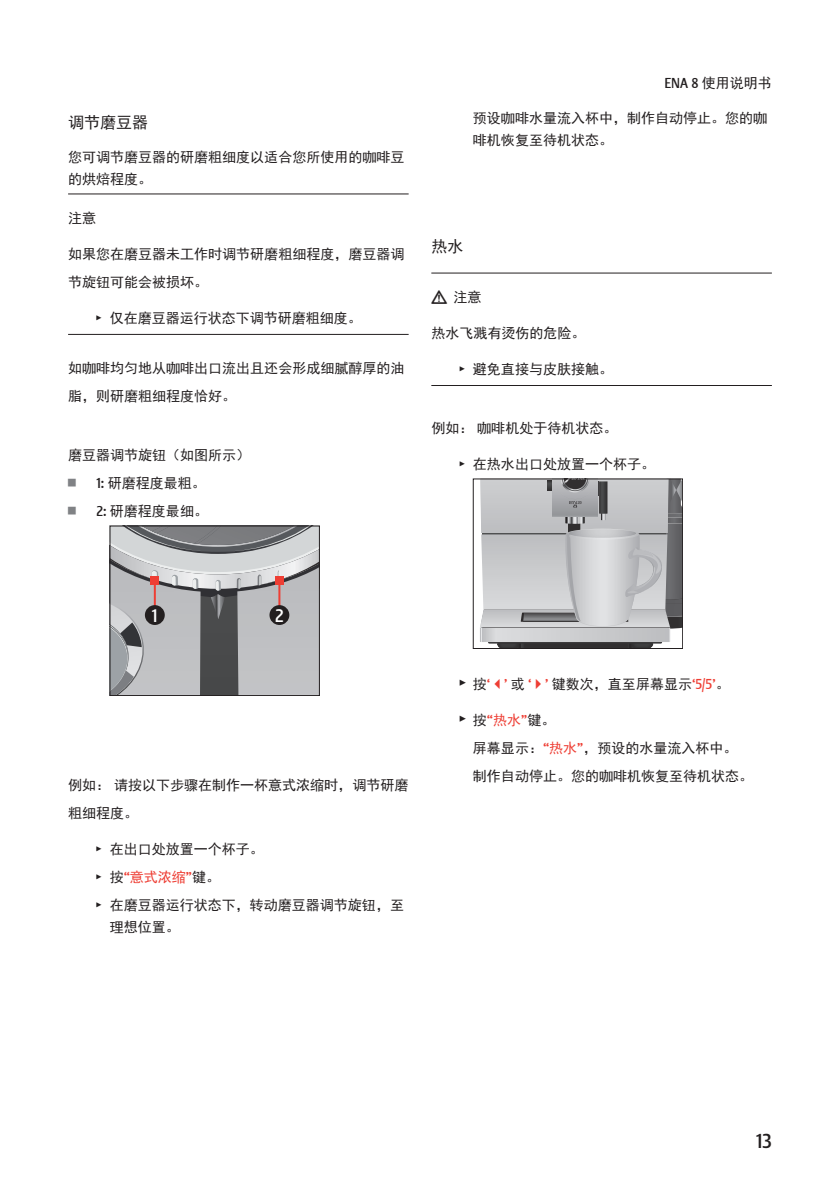
<style>
.page{position:relative;width:840px;height:1191px;background:#fff}
.page>*{position:absolute;margin:0;border:0;box-sizing:border-box;transform-origin:0 0}
.t1{font:20px "Stalemate Pro 2 J Medium";color:#231f20}
.t2{font:18px "Stalemate Pro 2 J Medium";color:#fff}
.Unterkapitel_Uebersc{font:16px "Sim Hei";color:#231f20}
.Para{font:14px/28px "Sim Hei";color:#231f20}
.Aufforderung{font:14px/22px "Sim Hei";color:#231f20}
.Resultat_Letztes{font:14px/22px "Sim Hei";color:#231f20}
.Massnahme_Letzte{font:14px "Sim Hei";color:#231f20}
.Beispiel{font:14px/28px "Sim Hei";color:#231f20}
.Resultat{font:14px "Sim Hei";color:#231f20}
.Para_Abstand{font:14px "Sim Hei";color:#231f20}
.Voraussetzung{font:14px "Sim Hei";color:#231f20}
.Aufforderung-2{font:14px "Sim Hei";color:#ee3e34}
.Achtung{font:14px "Sim Hei";color:#231f20}
.s1{font-family:"Jura Pict 2006"}
.s2{font-family:"Jura Pict 2006";font-size:28px;color:#808285}
.s3{font-family:"Stalemate LF"}
.s4{font-family:"Jura Pict 2006";color:#231f20}
.s5{color:#231f20}
.s6{font-family:"Jura Pict 2006";font-size:17px}
.s7{font-family:"Stalemate LF";color:#ee3e34}
.s8{color:#ee3e34}
</style>
<div class="page">
<hr style="left:68px;top:193px;width:340px;height:1px;background:#231f20">
<hr style="left:68px;top:334px;width:340px;height:1px;background:#231f20">
<svg style="left:112px;top:528px;width:205px;height:166px;background:#a9aaad"></svg>
<div style="left:110px;top:526px;width:209px;height:170px;border:1px solid #231f20"></div>
<hr style="left:278px;top:581px;width:2px;height:35px;background:#ee3e34">
<div style="left:275px;top:577px;width:8px;height:8px;background:#ee3e34"></div>
<div style="left:269px;top:605px;width:20px;height:20px;background:#231f20;border-radius:50%"></div>
<hr style="left:154px;top:581px;width:2px;height:35px;background:#ee3e34">
<div style="left:151px;top:577px;width:8px;height:8px;background:#ee3e34"></div>
<div style="left:145px;top:605px;width:20px;height:20px;background:#231f20;border-radius:50%"></div>
<hr style="left:431px;top:272px;width:340px;height:1px;background:#231f20">
<hr style="left:431px;top:385px;width:340px;height:1px;background:#231f20">
<svg style="left:480px;top:480px;width:200px;height:167px;background:#bdbec0"></svg>
<div style="left:472px;top:478px;width:210px;height:171px;border:1px solid #231f20"></div>
<p class="Unterkapitel_Uebersc" style="left:68px;top:115px;width:81px">调节磨豆器</p>
<p class="Para" style="left:68px;top:146px;width:337px;line-height:22px">您可调节磨豆器的研磨粗细度以适合您所使用的咖啡豆的烘焙程度。</p>
<p class="Achtung" style="left:68px;top:211px;width:29px">注意</p>
<p class="Para" style="left:68px;top:240px;width:337px">如果您在磨豆器未工作时调节研磨粗细程度，磨豆器调节旋钮可能会被损坏。</p>
<p class="Massnahme_Letzte" style="left:96px;top:311px;width:267px"><span class="s1">T</span> 仅在磨豆器运行状态下调节研磨粗细度。</p>
<p class="Para" style="left:68px;top:354px;width:337px">如咖啡均匀地从咖啡出口流出且还会形成细腻醇厚的油脂，则研磨粗细程度恰好。</p>
<p class="Para_Abstand" style="left:68px;top:448px;width:183px">磨豆器调节旋钮（如图所示）</p>
<p class="Para" style="left:68px;top:469px;width:139px"><span class="s2">U</span> <span class="s3">1:</span> 研磨程度最粗。</p>
<p class="Para" style="left:68px;top:497px;width:141px"><span class="s2">U</span> <span class="s3">2:</span> 研磨程度最细。</p>
<p class="Para" style="left:664px;top:69px;width:109px"><span class="s3">ENA 8</span> 使用说明书</p>
<p class="Resultat_Letztes" style="left:472px;top:107px;width:295px">预设咖啡水量流入杯中，制作自动停止。您的咖啡机恢复至待机状态。</p>
<p class="Unterkapitel_Uebersc" style="left:431px;top:238px;width:33px">热水</p>
<p class="Achtung" style="left:431px;top:290px;width:52px"><span class="s1">J</span> 注意</p>
<p class="Para" style="left:431px;top:319px;width:155px">热水飞溅有烫伤的危险。</p>
<p class="Massnahme_Letzte" style="left:459px;top:362px;width:155px"><span class="s1">T</span> 避免直接与皮肤接触。</p>
<p class="Voraussetzung" style="left:431px;top:420px;width:187px">例如：咖啡机处于待机状态。</p>
<p class="Aufforderung" style="left:459px;top:453px;width:197px"><span class="s1">T</span> 在热水出口处放置一个杯子。</p>
<p class="t2" style="left:152px;top:604px;width:7px">1</p>
<p class="t2" style="left:275px;top:604px;width:10px">2</p>
<p class="Beispiel" style="left:68px;top:771px;width:341px">例如：请按以下步骤在制作一杯意式浓缩时，调节研磨粗细程度。</p>
<p class="Aufforderung" style="left:96px;top:838px;width:169px"><span class="s1">T</span> 在出口处放置一个杯子。</p>
<p class="Aufforderung-2" style="left:96px;top:870px;width:125px"><span class="s4">T</span> <span class="s5">按</span><span class="s3">“</span>意式浓缩<span class="s3">”</span><span class="s5">键。</span></p>
<p class="Aufforderung" style="left:110px;top:894px;width:296px;text-indent:-13px"><span class="s1">T</span> 在磨豆器运行状态下，转动磨豆器调节旋钮，至理想位置。</p>
<p class="Aufforderung" style="left:459px;top:673px;width:271px"><span class="s6">T</span> 按<span class="s7">‘ ’</span> 或 <span class="s7">‘ ’</span> 键数次，直至屏幕显示<span class="s7">‘5/5’</span>。</p>
<p class="Aufforderung" style="left:459px;top:709px;width:97px"><span class="s6">T</span> 按<span class="s7">“</span><span class="s8">热水</span><span class="s7">”</span>键。</p>
<p class="Resultat_Letztes" style="left:472px;top:737px;width:266px">屏幕显示：<span class="s7">“</span><span class="s8">热水</span><span class="s7">”</span>，预设的水量流入杯中。</p>
<p class="Resultat" style="left:472px;top:768px;width:281px">制作自动停止。您的咖啡机恢复至待机状态。</p>
<h1 class="t1" style="left:755px;top:1129px;width:17px">13</h1>
</div>
